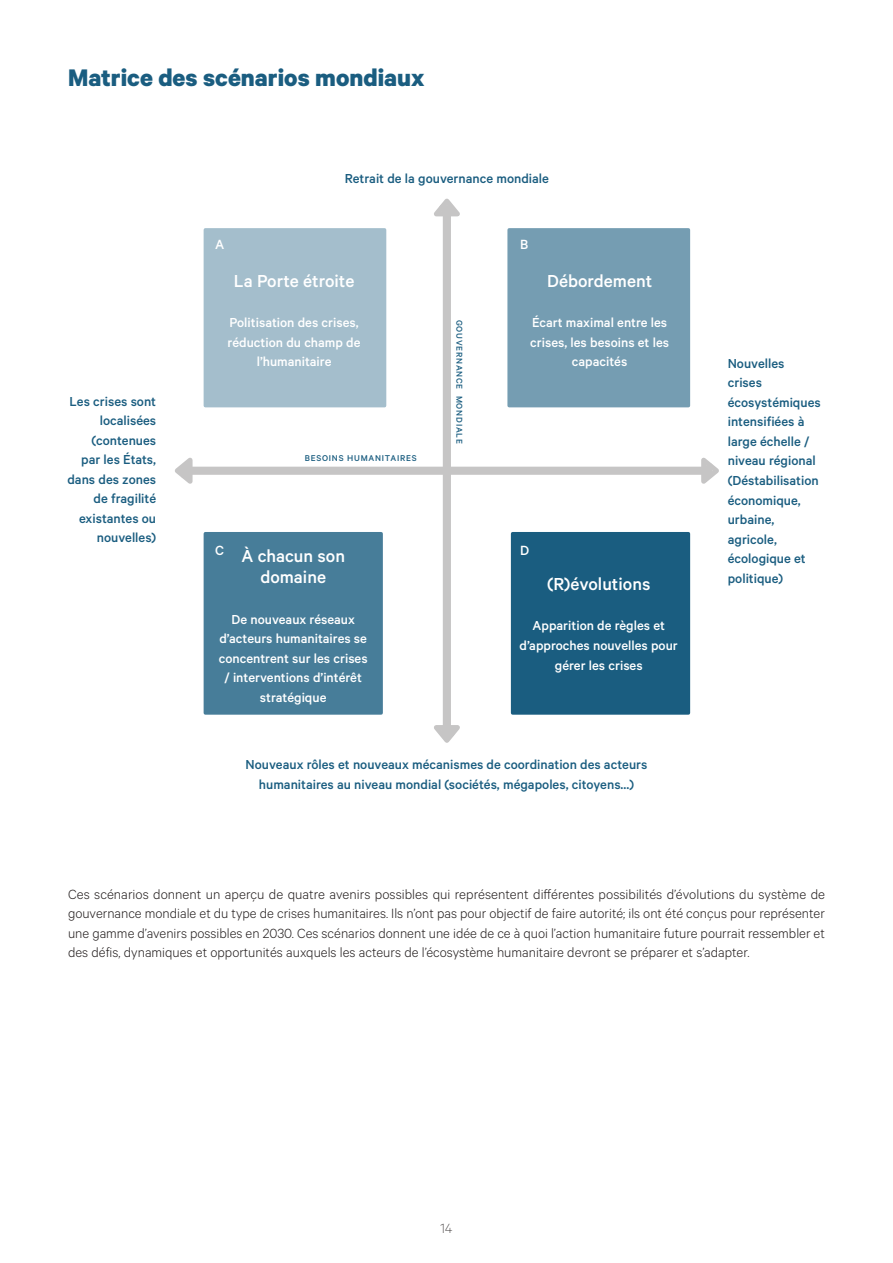
<style>
.page{position:relative;width:893px;height:1263px;background:#fff}
.page>*{position:absolute;margin:0;border:0;box-sizing:border-box;transform-origin:0 0}
.t1{font:700 27px "Calibre";color:#1a5d80}
.t2{font:500 19.5px/21.1px "Calibre";color:#fff;text-align:center}
.t3{font:300 15px/19.5px "Calibre";color:#241f1f;text-align:justify}
.t4{font:500 15px "Calibre";color:#fff}
.t5{font:100 15px "Calibre";color:#241f1f}
.t6{font:500 14.7px/19.5px "Calibre";color:#1a5d80;text-align:center}
.t7{font:500 14.7px/19.5px "Calibre";color:#fff;text-align:center}
.t8{font:500 9.45px "Calibre";letter-spacing:.08em;color:#1a5d80}
</style>
<div class="page">
<div style="left:443px;top:207px;width:8px;height:530px;background:#c6c5c5"></div>
<svg style="left:434px;top:723px;width:26px;height:20px"></svg>
<svg style="left:434px;top:198px;width:26px;height:21px"></svg>
<div style="left:204px;top:228px;width:182px;height:179px;background:#a4becc"></div>
<div style="left:507px;top:228px;width:183px;height:179px;background:#759db2"></div>
<div style="left:204px;top:532px;width:179px;height:183px;background:#477d99;border:3px solid #1a5d80"></div>
<div style="left:511px;top:532px;width:179px;height:183px;background:#1a5d80"></div>
<div style="left:181px;top:467px;width:529px;height:8px;background:#c6c5c5"></div>
<svg style="left:175px;top:457px;width:20px;height:27px"></svg>
<svg style="left:699px;top:457px;width:20px;height:27px"></svg>
<h1 class="t1" style="left:68px;top:61px;width:358px">Matrice des scénarios mondiaux</h1>
<p class="t6" style="left:67px;top:391px;width:90px;text-align:right">Les crises sont localisées (contenues<br>par les États, dans des zones de fragilité existantes ou nouvelles)</p>
<p class="t4" style="left:215px;top:236px;width:11px">A</p>
<p class="t6" style="left:345px;top:168px;width:206px">Retrait de la gouvernance mondiale</p>
<p class="t4" style="left:520px;top:236px;width:10px">B</p>
<h2 class="t2" style="left:234px;top:269px;width:122px">La Porte étroite</h2>
<p class="t7" style="left:228px;top:313px;width:134px">Politisation des crises, réduction du champ de l’humanitaire</p>
<p class="t8" style="left:465px;top:320px;width:125px;rotate:90deg">GOUVERNANCE MONDIALE</p>
<h2 class="t2" style="left:547px;top:269px;width:107px">Débordement</h2>
<p class="t7" style="left:530px;top:313px;width:140px">Écart maximal entre les crises, les besoins et les capacités</p>
<p class="t8" style="left:305px;top:453px;width:113px">BESOINS HUMANITAIRES</p>
<p class="t4" style="left:215px;top:542px;width:10px">C</p>
<h2 class="t2" style="left:241px;top:545px;width:105px">À chacun son domaine</h2>
<p class="t7" style="left:219px;top:609px;width:150px">De nouveaux réseaux d’acteurs humanitaires se concentrent sur les crises / interventions d’intérêt stratégique</p>
<p class="t4" style="left:520px;top:542px;width:11px">D</p>
<h2 class="t2" style="left:547px;top:573px;width:105px">(R)évolutions</h2>
<p class="t7" style="left:520px;top:616px;width:160px">Apparition de règles et d’approches nouvelles pour gérer les crises</p>
<p class="t6" style="left:246px;top:754px;width:403px">Nouveaux rôles et nouveaux mécanismes de coordination des acteurs humanitaires au niveau mondial (sociétés, mégapoles, citoyens...)</p>
<p class="t6" style="left:728px;top:353px;width:94px;text-align:left">Nouvelles crises écosystémiques intensifiées à large échelle / niveau régional (Déstabilisation économique, urbaine, agricole, écologique et politique)</p>
<p class="t3" style="left:68px;top:883px;width:758px">Ces scénarios donnent un aperçu de quatre avenirs possibles qui représentent différentes possibilités d’évolutions du système de gouvernance mondiale et du type de crises humanitaires. Ils n’ont pas pour objectif de faire autorité; ils ont été conçus pour représenter une gamme d’avenirs possibles en 2030. Ces scénarios donnent une idée de ce à quoi l’action humanitaire future pourrait ressembler et des défis, dynamiques et opportunités auxquels les acteurs de l’écosystème humanitaire devront se préparer et s’adapter.</p>
<p class="t5" style="left:440px;top:1220px;width:14px">14</p>
</div>
